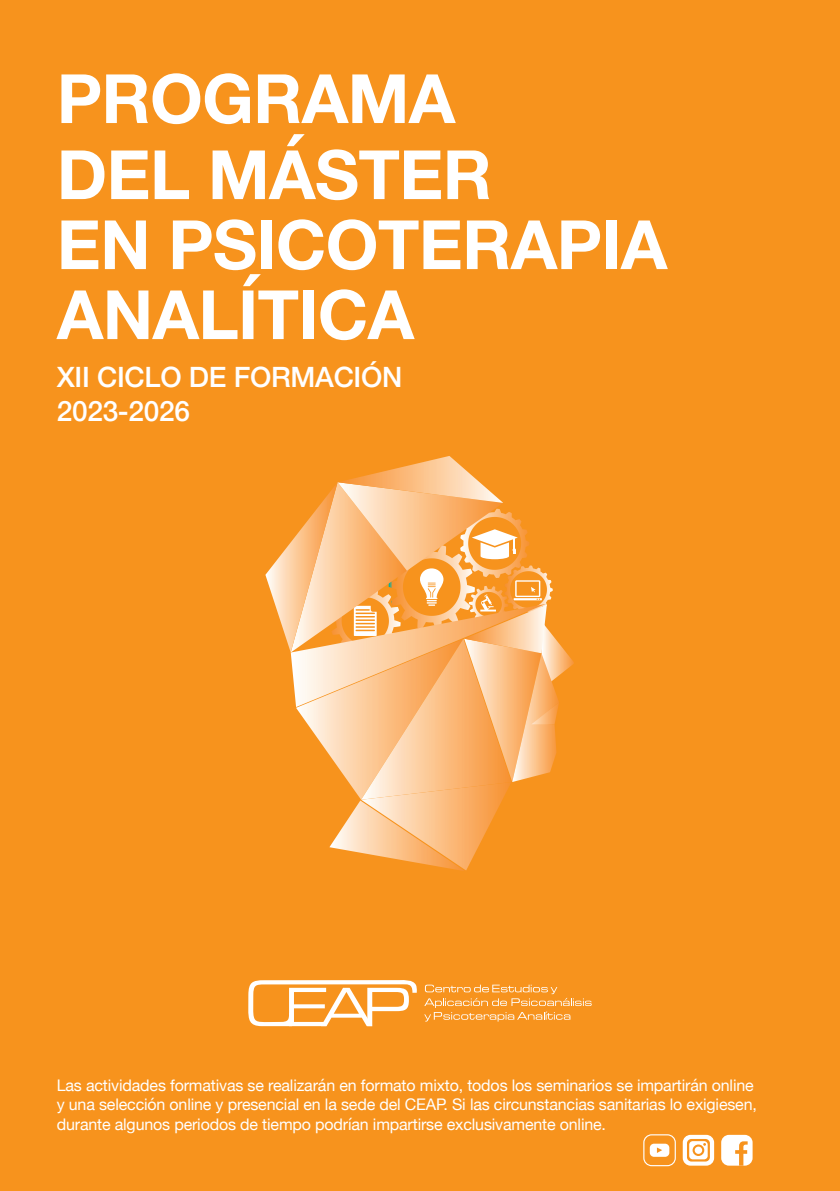
<style>
.page{position:relative;width:840px;height:1191px;background:#fff}
.page>*{position:absolute;margin:0;border:0;box-sizing:border-box;transform-origin:0 0}
.t1{font:700 68px/76px "Helvetica Neue";letter-spacing:-.01em;color:#fff}
.t2{font:500 28px/34px "Helvetica Neue";letter-spacing:-.01em;color:#fff}
.t3{font:16px/19.2px "Helvetica Neue";letter-spacing:-.01em;color:#fff}
</style>
<div class="page">
<div style="left:0;top:0;width:839px;height:1191px;background:#f7931d"></div>
<svg style="left:424px;top:984px;width:167px;height:37px"></svg>
<svg style="left:248px;top:980px;width:168px;height:46px"></svg>
<svg style="left:643px;top:1134px;width:32px;height:32px"></svg>
<div style="left:720px;top:1134px;width:32px;height:31px;background:#fff;border-radius:8px"></div>
<svg style="left:735px;top:1141px;width:12px;height:24px"></svg>
<svg style="left:682px;top:1134px;width:31px;height:31px"></svg>
<svg style="left:686px;top:1139px;width:23px;height:22px"></svg>
<svg style="left:265px;top:456px;width:308px;height:415px"></svg>
<h1 class="t1" style="left:57px;top:63px;width:436px">PROGRAMA<br>DEL MÁSTER</h1>
<h1 class="t1" style="left:57px;top:212px;width:611px;line-height:70px">EN PSICOTERAPIA<br>ANALÍTICA</h1>
<h2 class="t2" style="left:57px;top:358px;width:347px">XII CICLO DE FORMACIÓN<br>2023-2026</h2>
<p class="t3" style="left:57px;top:1076px;width:701px">Las actividades formativas se realizarán en formato mixto, todos los seminarios se impartirán online y una selección online y presencial en la sede del CEAP. Si las circunstancias sanitarias lo exigiesen, durante algunos periodos de tiempo podrían impartirse exclusivamente online.</p>
</div>
